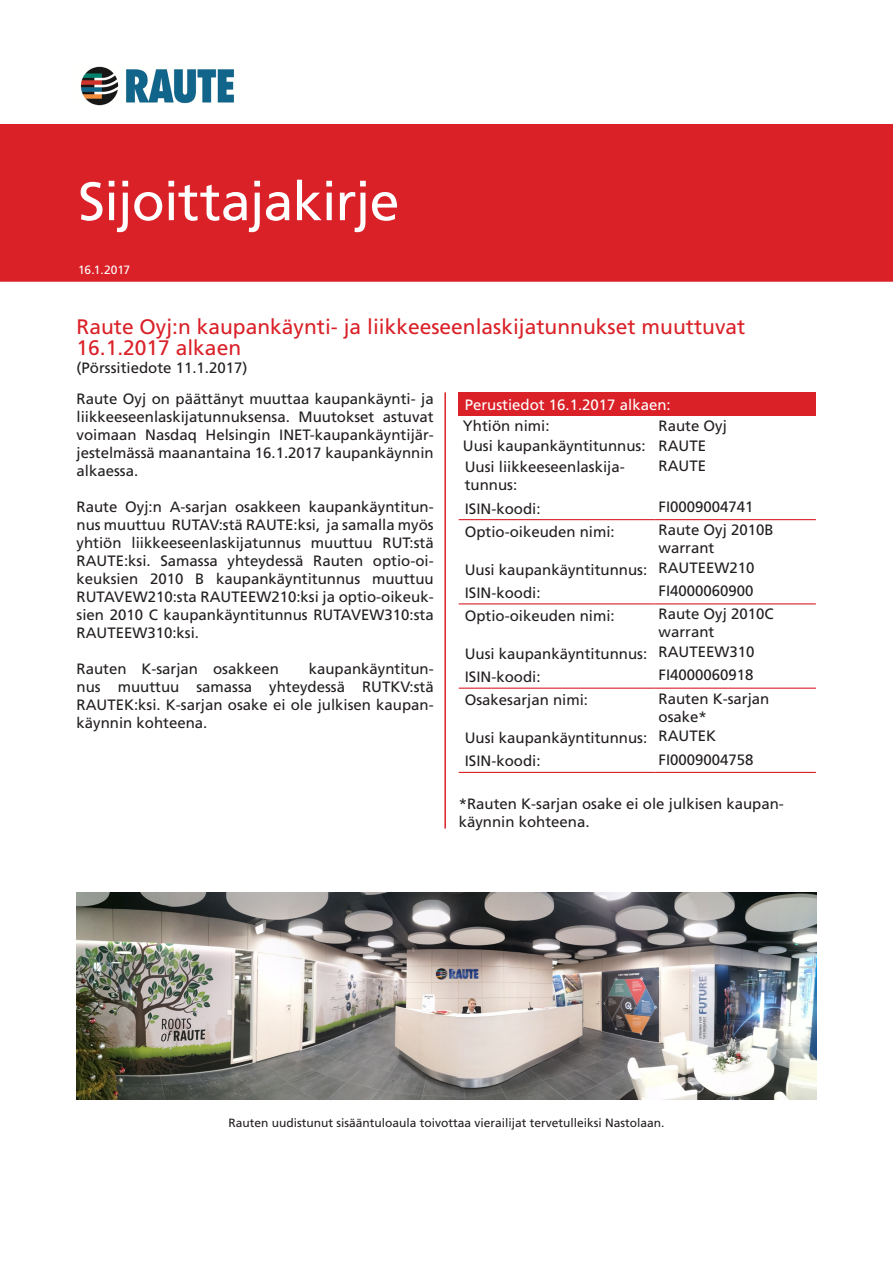
<style>
.page{position:relative;width:893px;height:1263px;background:#fff}
.page>*{position:absolute;margin:0;border:0;box-sizing:border-box;transform-origin:0 0}
.Leipis{font:54px "Frutiger LT";letter-spacing:-.02em;color:#fff}
.t1{font:21px/21px "Frutiger LT";color:#da2128}
.t2{font:15px/18px "Frutiger LT";color:#231f20}
.t3{font:15px "Frutiger LT";color:#fff}
.t4{font:12px "Frutiger LT";color:#231f20}
.Leipis-2{font:12px "Frutiger LT";letter-spacing:-.02em;color:#fff}
</style>
<div class="page">
<div style="left:0;top:124px;width:893px;height:158px;background:#da2128"></div>
<img style="left:80px;top:66px;width:154px;height:40px">
<hr style="left:444px;top:392px;width:2px;height:436px;background:#da2128">
<div style="left:459px;top:392px;width:357px;height:24px;background:#da2128"></div>
<hr style="left:459px;top:519px;width:195px;height:1px;background:#da2128">
<hr style="left:654px;top:519px;width:162px;height:1px;background:#da2128">
<hr style="left:459px;top:603px;width:195px;height:1px;background:#da2128">
<hr style="left:654px;top:603px;width:162px;height:1px;background:#da2128">
<hr style="left:459px;top:688px;width:195px;height:1px;background:#da2128">
<hr style="left:654px;top:688px;width:162px;height:1px;background:#da2128">
<hr style="left:459px;top:772px;width:195px;height:1px;background:#da2128">
<hr style="left:654px;top:772px;width:162px;height:1px;background:#da2128">
<img style="left:77px;top:893px;width:739px;height:206px">
<p class="Leipis" style="left:78px;top:170px;width:323px">Sijoittajakirje</p>
<p class="Leipis-2" style="left:78px;top:263px;width:54px">16.1.2017</p>
<p class="t1" style="left:77px;top:317px;width:670px">Raute Oyj:n kaupankäynti- ja liikkeeseenlaskijatunnukset muuttuvat<br>16.1.2017 alkaen</p>
<p class="t2" style="left:77px;top:359px;width:172px">(Pörssitiedote 11.1.2017)</p>
<p class="t2" style="left:77px;top:389px;width:359px;text-align:justify">Raute Oyj on päättänyt muuttaa kaupankäynti- ja liikkeeseenlaskijatunnuksensa. Muutokset astuvat voimaan Nasdaq Helsingin INET-kaupankäyntijär&shy;jestelmässä maanantaina 16.1.2017 kaupankäynnin alkaessa.</p>
<p class="t2" style="left:77px;top:497px;width:359px;text-align:justify">Raute Oyj:n A-sarjan osakkeen kaupankäyntitun&shy;nus muuttuu RUTAV:stä RAUTE:ksi, ja samalla myös yhtiön liikkeeseenlaskijatunnus muuttuu RUT:stä RAUTE:ksi. Samassa yhteydessä Rauten optio-oi&shy;keuksien 2010 B kaupankäyntitunnus muuttuu RUTAVEW210:sta RAUTEEW210:ksi ja optio-oikeuk&shy;sien 2010 C kaupankäyntitunnus RUTAVEW310:sta RAUTEEW310:ksi.</p>
<p class="t2" style="left:77px;top:659px;width:204px">Rauten K-sarjan osakkeen</p>
<p class="t3" style="left:465px;top:396px;width:207px">Perustiedot 16.1.2017 alkaen:</p>
<p class="t2" style="left:463px;top:417px;width:88px">Yhtiön nimi:</p>
<p class="t2" style="left:659px;top:417px;width:70px">Raute Oyj</p>
<p class="t2" style="left:463px;top:437px;width:184px">Uusi kaupankäyntitunnus:</p>
<p class="t2" style="left:659px;top:437px;width:49px">RAUTE</p>
<p class="t2" style="left:465px;top:458px;width:162px">Uusi liikkeeseenlaskija&shy;tunnus:</p>
<p class="t2" style="left:659px;top:456px;width:49px">RAUTE</p>
<p class="t2" style="left:465px;top:499px;width:77px">ISIN-koodi:</p>
<p class="t2" style="left:659px;top:498px;width:97px">FI0009004741</p>
<p class="t2" style="left:465px;top:523px;width:152px">Optio-oikeuden nimi:</p>
<p class="t2" style="left:659px;top:521px;width:117px">Raute Oyj 2010B warrant</p>
<p class="t2" style="left:465px;top:560px;width:184px">Uusi kaupankäyntitunnus:</p>
<p class="t2" style="left:659px;top:559px;width:97px">RAUTEEW210</p>
<p class="t2" style="left:465px;top:584px;width:77px">ISIN-koodi:</p>
<p class="t2" style="left:659px;top:582px;width:97px">FI4000060900</p>
<p class="t2" style="left:465px;top:607px;width:152px">Optio-oikeuden nimi:</p>
<p class="t2" style="left:659px;top:605px;width:117px">Raute Oyj 2010C warrant</p>
<p class="t2" style="left:465px;top:645px;width:184px">Uusi kaupankäyntitunnus:</p>
<p class="t2" style="left:659px;top:643px;width:97px">RAUTEEW310</p>
<p class="t2" style="left:465px;top:668px;width:77px">ISIN-koodi:</p>
<p class="t2" style="left:659px;top:666px;width:97px">FI4000060918</p>
<p class="t2" style="left:465px;top:691px;width:125px">Osakesarjan nimi:</p>
<p class="t2" style="left:659px;top:689px;width:112px">Rauten K-sarjan osake*</p>
<p class="t2" style="left:465px;top:729px;width:184px">Uusi kaupankäyntitunnus:</p>
<p class="t2" style="left:659px;top:727px;width:59px">RAUTEK</p>
<p class="t2" style="left:465px;top:752px;width:77px">ISIN-koodi:</p>
<p class="t2" style="left:659px;top:750px;width:97px">FI0009004758</p>
<p class="t2" style="left:459px;top:795px;width:327px">*Rauten K-sarjan osake ei ole julkisen kaupan&shy;käynnin kohteena.</p>
<p class="t2" style="left:77px;top:659px;width:359px;text-align:justify;text-indent:232px">kaupankäyntitun&shy;nus muuttuu samassa yhteydessä RUTKV:stä RAUTEK:ksi. K-sarjan osake ei ole julkisen kaupan&shy;käynnin kohteena.</p>
<p class="t4" style="left:228px;top:1115px;width:438px">Rauten uudistunut sisääntuloaula toivottaa vierailijat tervetulleiksi Nastolaan.</p>
</div>
